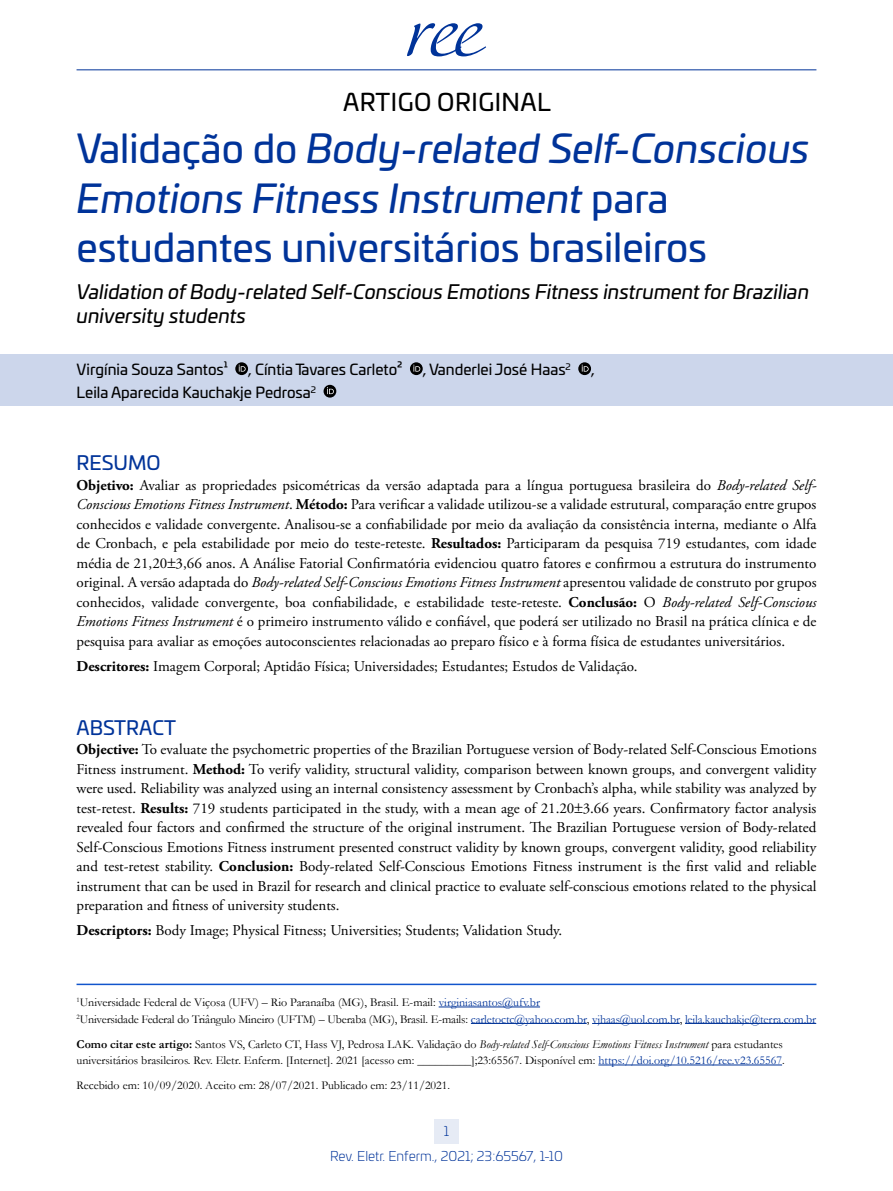
<style>
.page{position:relative;width:893px;height:1191px;background:#fff}
.page>*{position:absolute;margin:0;border:0;box-sizing:border-box;transform-origin:0 0}
.t1{font:italic 39px/49.5px "Univia Pro";color:#039}
.t2{font:24px "Univia Pro";letter-spacing:.02em;color:#000}
.t3{font:italic 19.5px/24px "Univia Pro";color:#000}
.t4{font:19.5px "Univia Pro";color:#039}
.t5{font:15px/19.5px "Adobe Garamond Pro";color:#000;text-align:justify}
.t6{font:15px "Univia Pro";color:#000}
.t7{font:300 13.5px "Univia Pro";color:#039}
.t8{font:12px/16.5px "Garamond";color:#000}
.s1{font-style:normal}
.s2{font-weight:700}
.s3{font-style:italic}
.s4{color:#039}
</style>
<div class="page">
<div style="left:434px;top:1118px;width:25px;height:25px;background:#e6ebf5"></div>
<div style="left:0;top:355px;width:893px;height:51px;background:#ccd6eb"></div>
<svg style="left:235px;top:362px;width:13px;height:13px"></svg>
<svg style="left:239px;top:365px;width:7px;height:6px"></svg>
<svg style="left:410px;top:362px;width:13px;height:13px"></svg>
<svg style="left:413px;top:365px;width:7px;height:6px"></svg>
<svg style="left:578px;top:362px;width:13px;height:13px"></svg>
<svg style="left:582px;top:365px;width:7px;height:6px"></svg>
<div style="left:324px;top:385px;width:12px;height:12px;background:#000;border-radius:50%"></div>
<svg style="left:327px;top:387px;width:7px;height:7px"></svg>
<hr style="left:77px;top:69px;width:739px;height:1px;background:#039">
<hr style="left:439px;top:1006px;width:101px;height:1px;background:#039">
<hr style="left:471px;top:1023px;width:116px;height:1px;background:#039">
<hr style="left:592px;top:1023px;width:88px;height:1px;background:#039">
<hr style="left:685px;top:1023px;width:131px;height:1px;background:#039">
<hr style="left:598px;top:1064px;width:184px;height:1px;background:#039">
<hr style="left:77px;top:983px;width:739px;height:2px;background:#15c">
<svg style="left:407px;top:23px;width:79px;height:33px"></svg>
<h2 class="t2" style="left:343px;top:84px;width:209px">ARTIGO ORIGINAL</h2>
<h1 class="t1" style="left:77px;top:122px;width:734px"><span class="s1">Validação do</span> Body-related Self-Conscious<br>Emotions Fitness Instrument <span class="s1">para estudantes universitários brasileiros</span></h1>
<h3 class="t3" style="left:77px;top:279px;width:734px">Validation of Body-related Self-Conscious Emotions Fitness instrument for Brazilian university students</h3>
<p class="t6" style="left:77px;top:358px;width:153px">Virgínia Souza Santos¹</p>
<p class="t6" style="left:248px;top:358px;width:156px">, Cíntia Tavares Carleto²</p>
<p class="t6" style="left:423px;top:358px;width:150px">, Vanderlei José Haas<sup>2</sup></p>
<p class="t6" style="left:591px;top:358px;width:5px">,</p>
<p class="t6" style="left:77px;top:381px;width:241px">Leila Aparecida Kauchakje Pedrosa<sup>2</sup></p>
<h3 class="t4" style="left:77px;top:448px;width:86px">RESUMO</h3>
<p class="t5" style="left:77px;top:475px;width:741px"><span class="s2">Objetivo:</span> Avaliar as propriedades psicométricas da versão adaptada para a língua portuguesa brasileira do <span class="s3">Body-related Self-Conscious Emotions Fitness Instrument</span>. <span class="s2">Método:</span> Para verificar a validade utilizou-se a validade estrutural, comparação entre grupos conhecidos e validade convergente. Analisou-se a confiabilidade por meio da avaliação da consistência interna, mediante o Alfa de Cronbach, e pela estabilidade por meio do teste-reteste. <span class="s2">Resultados:</span> Participaram da pesquisa 719 estudantes, com idade média de 21,20 3,66 anos. A Análise Fatorial Confirmatória evidenciou quatro fatores e confirmou a estrutura do instrumento original. A versão adaptada do <span class="s3">Body-related Self-Conscious Emotions Fitness Instrument</span> apresentou validade de construto por grupos conhecidos, validade convergente, boa confiabilidade, e estabilidade teste-reteste. <span class="s2">Conclusão:</span> O <span class="s3">Body-related Self-Conscious Emotions Fitness Instrument</span> é o primeiro instrumento válido e confiável, que poderá ser utilizado no Brasil na prática clínica e de pesquisa para avaliar as emoções autoconscientes relacionadas ao preparo físico e à forma física de estudantes universitários.</p>
<p class="t5" style="left:77px;top:657px;width:563px"><span class="s2">Descritores:</span> Imagem Corporal; Aptidão Física; Universidades; Estudantes; Estudos de Validação.</p>
<h3 class="t4" style="left:77px;top:712px;width:101px">ABSTRACT</h3>
<p class="t5" style="left:77px;top:740px;width:741px"><span class="s2">Objective:</span> To evaluate the psychometric properties of the Brazilian Portuguese version of Body-related Self-Conscious Emotions Fitness instrument. <span class="s2">Method:</span> To verify validity, structural validity, comparison between known groups, and convergent validity were used. Reliability was analyzed using an internal consistency assessment by Cronbach’s alpha, while stability was analyzed by test-retest. <span class="s2">Results:</span> 719 students participated in the study, with a mean age of 21.20 3.66 years. Confirmatory factor analysis revealed four factors and confirmed the structure of the original instrument. The Brazilian Portuguese version of Body-related Self-Conscious Emotions Fitness instrument presented construct validity by known groups, convergent validity, good reliability and test-retest stability. <span class="s2">Conclusion:</span> Body-related Self-Conscious Emotions Fitness instrument is the first valid and reliable instrument that can be used in Brazil for research and clinical practice to evaluate self-conscious emotions related to the physical preparation and fitness of university students.</p>
<p class="t5" style="left:77px;top:921px;width:487px"><span class="s2">Descriptors:</span> Body Image; Physical Fitness; Universities; Students; Validation Study.</p>
<p class="t8" style="left:77px;top:993px;width:741px"><sup>1</sup>Universidade Federal de Viçosa (UFV) – Rio Paranaíba (MG), Brasil. E-mail: <span class="s4">virginiasantos@ufv.br<br></span><sup>2</sup>Universidade Federal do Triângulo Mineiro (UFTM) – Uberaba (MG), Brasil. E-mails: <span class="s4">carletoctc@yahoo.com.br</span>, <span class="s4">vjhaas@uol.com.br</span>, <span class="s4">leila.kauchakje@terra.com.br</span></p>
<p class="t8" style="left:77px;top:1035px;width:710px"><span class="s2">Como citar este artigo:</span> Santos VS, Carleto CT, Hass VJ, Pedrosa LAK. Validação do <span class="s3">Body-related Self-Conscious Emotions Fitness Instrument</span> para estudantes universitários brasileiros. Rev. Eletr. Enferm. [Internet]. 2021 [acesso em: _________];23:65567. Disponível em: <span class="s4">https://doi.org/10.5216/ree.v23.65567</span>.</p>
<p class="t8" style="left:77px;top:1076px;width:375px">Recebido em: 10/09/2020. Aceito em: 28/07/2021. Publicado em: 23/11/2021.</p>
<p class="t7" style="left:444px;top:1122px;width:7px">1</p>
<p class="t7" style="left:330px;top:1146px;width:234px">Rev. Eletr. Enferm., 2021; 23:65567, 1-10</p>
</div>
